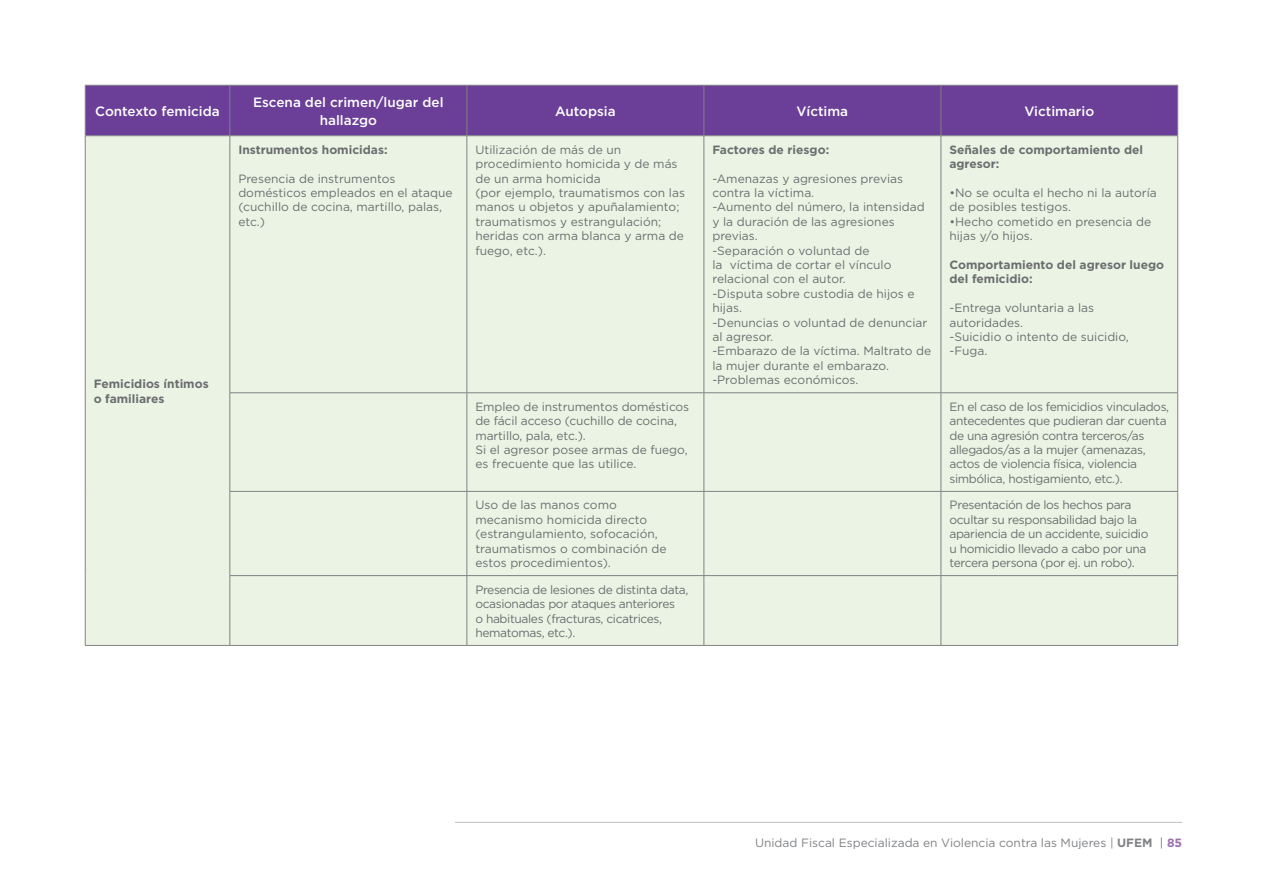
<style>
.page{position:relative;width:1263px;height:893px;background:#fff}
.page>*{position:absolute;margin:0;border:0;box-sizing:border-box;transform-origin:0 0}
.t1{font:500 13.5px/18px "Gotham";color:#fff;text-align:center}
.t2{font:12px/14.4px "Gotham";color:#6c6d70}
.t3{font:12px/14.4px "Gotham";letter-spacing:-.03em;color:#6c6d70}
.t4{font:700 12px/14.4px "Gotham";color:#6c6d70}
.t5{font:12px "Gotham";color:#808285}
.s1{font-weight:700}
.s2{color:#6c6d70}
.s3{font-weight:700;color:#9b70b0}
</style>
<div class="page">
<hr style="left:455px;top:822px;width:727px;height:1px;background:#bebfc2">
<div style="left:86px;top:86px;width:1091px;height:49px;background:#6b3e98"></div>
<div style="left:86px;top:136px;width:1091px;height:509px;background:#ebf4e4"></div>
<hr style="left:230px;top:85px;width:1px;height:51px;background:#808285">
<hr style="left:467px;top:85px;width:1px;height:51px;background:#808285">
<hr style="left:467px;top:136px;width:1px;height:257px;background:#808285">
<hr style="left:230px;top:392px;width:237px;height:1px;background:#808285">
<hr style="left:467px;top:392px;width:237px;height:1px;background:#808285">
<hr style="left:467px;top:393px;width:1px;height:98px;background:#808285">
<hr style="left:704px;top:393px;width:1px;height:98px;background:#808285">
<hr style="left:941px;top:392px;width:237px;height:1px;background:#808285">
<hr style="left:941px;top:393px;width:1px;height:98px;background:#808285">
<hr style="left:230px;top:491px;width:237px;height:1px;background:#808285">
<hr style="left:467px;top:491px;width:237px;height:1px;background:#808285">
<hr style="left:467px;top:492px;width:1px;height:83px;background:#808285">
<hr style="left:704px;top:491px;width:237px;height:1px;background:#808285">
<hr style="left:704px;top:492px;width:1px;height:83px;background:#808285">
<hr style="left:941px;top:491px;width:237px;height:1px;background:#808285">
<hr style="left:941px;top:492px;width:1px;height:83px;background:#808285">
<hr style="left:230px;top:575px;width:237px;height:1px;background:#808285">
<hr style="left:467px;top:575px;width:237px;height:1px;background:#808285">
<hr style="left:467px;top:576px;width:1px;height:69px;background:#808285">
<hr style="left:704px;top:575px;width:237px;height:1px;background:#808285">
<hr style="left:704px;top:576px;width:1px;height:69px;background:#808285">
<hr style="left:941px;top:575px;width:237px;height:1px;background:#808285">
<hr style="left:941px;top:576px;width:1px;height:69px;background:#808285">
<hr style="left:704px;top:85px;width:1px;height:51px;background:#808285">
<hr style="left:941px;top:85px;width:1px;height:51px;background:#808285">
<hr style="left:85px;top:85px;width:145px;height:1px;background:#808285">
<hr style="left:85px;top:85px;width:1px;height:51px;background:#808285">
<hr style="left:230px;top:85px;width:237px;height:1px;background:#808285">
<hr style="left:467px;top:85px;width:237px;height:1px;background:#808285">
<hr style="left:704px;top:85px;width:237px;height:1px;background:#808285">
<hr style="left:941px;top:85px;width:237px;height:1px;background:#808285">
<hr style="left:1177px;top:85px;width:1px;height:51px;background:#808285">
<hr style="left:85px;top:135px;width:145px;height:1px;background:#808285">
<hr style="left:230px;top:135px;width:237px;height:1px;background:#808285">
<hr style="left:467px;top:135px;width:237px;height:1px;background:#808285">
<hr style="left:704px;top:135px;width:237px;height:1px;background:#808285">
<hr style="left:941px;top:135px;width:237px;height:1px;background:#808285">
<hr style="left:704px;top:136px;width:1px;height:257px;background:#808285">
<hr style="left:941px;top:136px;width:1px;height:257px;background:#808285">
<hr style="left:704px;top:392px;width:237px;height:1px;background:#808285">
<hr style="left:1177px;top:136px;width:1px;height:257px;background:#808285">
<hr style="left:1177px;top:393px;width:1px;height:98px;background:#808285">
<hr style="left:1177px;top:492px;width:1px;height:83px;background:#808285">
<hr style="left:1177px;top:576px;width:1px;height:69px;background:#808285">
<hr style="left:467px;top:645px;width:237px;height:1px;background:#808285">
<hr style="left:704px;top:645px;width:237px;height:1px;background:#808285">
<hr style="left:941px;top:645px;width:237px;height:1px;background:#808285">
<hr style="left:230px;top:645px;width:237px;height:1px;background:#808285">
<hr style="left:85px;top:136px;width:1px;height:257px;background:#808285">
<hr style="left:230px;top:136px;width:1px;height:257px;background:#808285">
<hr style="left:85px;top:393px;width:1px;height:98px;background:#808285">
<hr style="left:230px;top:393px;width:1px;height:98px;background:#808285">
<hr style="left:85px;top:491px;width:1px;height:85px;background:#808285">
<hr style="left:230px;top:492px;width:1px;height:83px;background:#808285">
<hr style="left:85px;top:576px;width:1px;height:69px;background:#808285">
<hr style="left:230px;top:576px;width:1px;height:69px;background:#808285">
<hr style="left:85px;top:645px;width:145px;height:1px;background:#808285">
<p class="t1" style="left:95px;top:102px;width:126px">Contexto femicida</p>
<p class="t1" style="left:253px;top:93px;width:192px">Escena del crimen/lugar del hallazgo</p>
<p class="t1" style="left:555px;top:102px;width:62px">Autopsia</p>
<p class="t1" style="left:797px;top:102px;width:53px">Víctima</p>
<p class="t1" style="left:1024px;top:102px;width:71px">Victimario</p>
<p class="t4" style="left:94px;top:377px;width:116px">Femicidios íntimos o familiares</p>
<p class="t4" style="left:238px;top:142px;width:151px">Instrumentos homicidas:</p>
<p class="t2" style="left:238px;top:171px;width:216px">Presencia de instrumentos domésticos empleados en el ataque (cuchillo de cocina, martillo, palas, etc.)</p>
<p class="t2" style="left:475px;top:142px;width:211px">Utilización de más de un procedimiento homicida y de más de un arma homicida<br>(por ejemplo, traumatismos con las manos u objetos y apuñalamiento; traumatismos y estrangulación; heridas con arma blanca y arma de fuego, etc.).</p>
<p class="t4" style="left:712px;top:142px;width:118px">Factores de riesgo:</p>
<p class="t2" style="left:712px;top:171px;width:220px">-Amenazas y agresiones previas contra la víctima.<br>-Aumento del número, la intensidad y la duración de las agresiones previas.<br>-Separación o voluntad de<br>la víctima de cortar el vínculo relacional con el autor.<br>-Disputa sobre custodia de hijos e hijas.<br>-Denuncias o voluntad de denunciar al agresor.<br>-Embarazo de la víctima. Maltrato de la mujer durante el embarazo. -Problemas económicos.</p>
<p class="t4" style="left:949px;top:142px;width:195px">Señales de comportamiento del agresor:</p>
<p class="t2" style="left:949px;top:185px;width:209px">•No se oculta el hecho ni la autoría de posibles testigos.</p>
<p class="t2" style="left:949px;top:214px;width:203px">•Hecho cometido en presencia de hijas y/o hijos.</p>
<p class="t4" style="left:949px;top:258px;width:216px">Comportamiento del agresor luego del femicidio:</p>
<p class="t2" style="left:949px;top:301px;width:181px">-Entrega voluntaria a las autoridades.<br>-Suicidio o intento de suicidio, -Fuga.</p>
<p class="t2" style="left:475px;top:399px;width:215px">Empleo de instrumentos domésticos de fácil acceso (cuchillo de cocina, martillo, pala, etc.).<br>Si el agresor posee armas de fuego, es frecuente que las utilice.</p>
<p class="t3" style="left:949px;top:399px;width:221px">En el caso de los femicidios vinculados, antecedentes que pudieran dar cuenta de una agresión contra terceros/as allegados/as a la mujer (amenazas, actos de violencia física, violencia simbólica, hostigamiento, etc.).</p>
<p class="t2" style="left:475px;top:498px;width:193px">Uso de las manos como mecanismo homicida directo (estrangulamiento, sofocación, traumatismos o combinación de estos procedimientos).</p>
<p class="t3" style="left:949px;top:498px;width:201px">Presentación de los hechos para ocultar su responsabilidad bajo la apariencia de un accidente, suicidio u homicidio llevado a cabo por una tercera persona (por ej. un robo).</p>
<p class="t3" style="left:475px;top:582px;width:214px">Presencia de lesiones de distinta data, ocasionadas por ataques anteriores<br>o habituales (fracturas, cicatrices, hematomas, etc.).</p>
<p class="t5" style="left:755px;top:835px;width:429px">Unidad Fiscal Especializada en Violencia contra las Mujeres | <span class="s1">UFEM</span> <span class="s2">|</span> <span class="s3">85</span></p>
</div>
